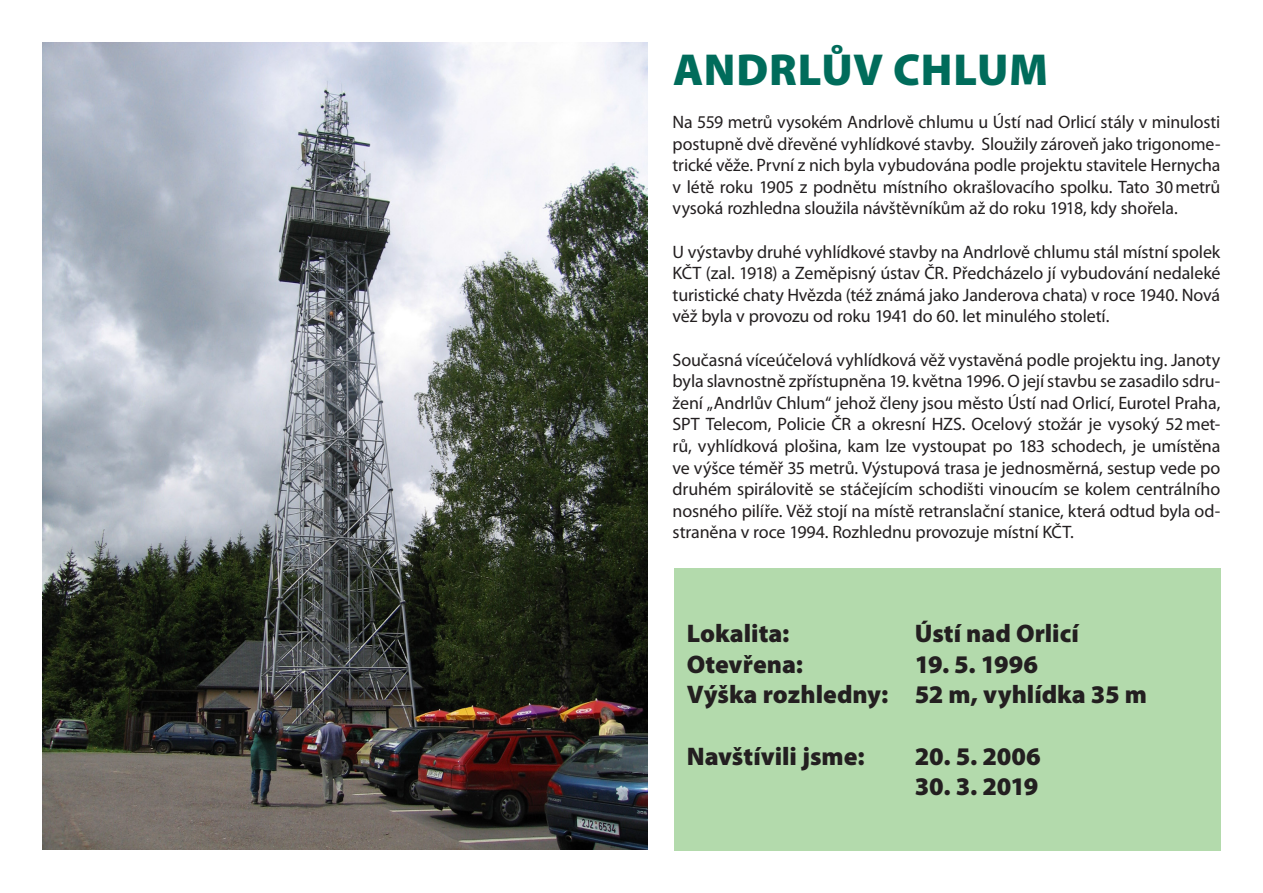
<style>
.page{position:relative;width:1263px;height:893px;background:#fff}
.page>*{position:absolute;margin:0;border:0;box-sizing:border-box;transform-origin:0 0}
.t1{font:900 45px "Myriad Pro";letter-spacing:.01em;color:#006c5b}
.t2{font:900 25.5px "Myriad Pro";color:#231f20}
.t3{font:18px/21.6px "Myriad Pro";letter-spacing:-.01em;color:#231f20;text-align:justify}
</style>
<div class="page">
<div style="left:674px;top:568px;width:546px;height:282px;background:#b3daac"></div>
<img style="left:43px;top:43px;width:605px;height:807px">
<p class="t1" style="left:673px;top:40px;width:376px">ANDRLŮV CHLUM</p>
<p class="t3" style="left:673px;top:111px;width:549px">Na 559 metrů vysokém Andrlově chlumu u Ústí nad Orlicí stály v minulosti postupně dvě dřevěné vyhlídkové stavby. Sloužily zároveň jako trigonome&shy;trické věže. První z nich byla vybudována podle projektu stavitele Hernycha v létě roku 1905 z podnětu místního okrašlovacího spolku. Tato 30metrů vysoká rozhledna sloužila návštěvníkům až do roku 1918, kdy shořela.</p>
<p class="t3" style="left:673px;top:240px;width:549px">U výstavby druhé vyhlídkové stavby na Andrlově chlumu stál místní spolek KČT (zal. 1918) a Zeměpisný ústav ČR. Předcházelo jí vybudování nedaleké turistické chaty Hvězda (též známá jako Janderova chata) v roce 1940. Nová věž byla v provozu od roku 1941 do 60. let minulého století.</p>
<p class="t3" style="left:673px;top:348px;width:549px">Současná víceúčelová vyhlídková věž vystavěná podle projektu ing. Janoty byla slavnostně zpřístupněna 19. května 1996. O její stavbu se zasadilo sdru&shy;žení „Andrlův Chlum“ jehož členy jsou město Ústí nad Orlicí, Eurotel Praha, SPT Telecom, Policie ČR a okresní HZS. Ocelový stožár je vysoký 52met&shy;rů, vyhlídková plošina, kam lze vystoupat po 183 schodech, je umístěna ve výšce téměř 35 metrů. Výstupová trasa je jednosměrná, sestup vede po druhém spirálovitě se stáčejícím schodišti vinoucím se kolem centrálního nosného pilíře. Věž stojí na místě retranslační stanice, která odtud byla od&shy;straněna v roce 1994. Rozhlednu provozuje místní KČT.</p>
<p class="t2" style="left:687px;top:616px;width:104px">Lokalita:</p>
<p class="t2" style="left:915px;top:616px;width:166px">Ústí nad Orlicí</p>
<p class="t2" style="left:687px;top:647px;width:118px">Otevřena:</p>
<p class="t2" style="left:915px;top:647px;width:125px">19. 5. 1996</p>
<p class="t2" style="left:687px;top:678px;width:462px">Výška rozhledny: 52 m, vyhlídka 35 m</p>
<p class="t2" style="left:687px;top:739px;width:179px">Navštívili jsme:</p>
<p class="t2" style="left:915px;top:739px;width:128px">20. 5. 2006</p>
<p class="t2" style="left:915px;top:769px;width:125px">30. 3. 2019</p>
</div>
